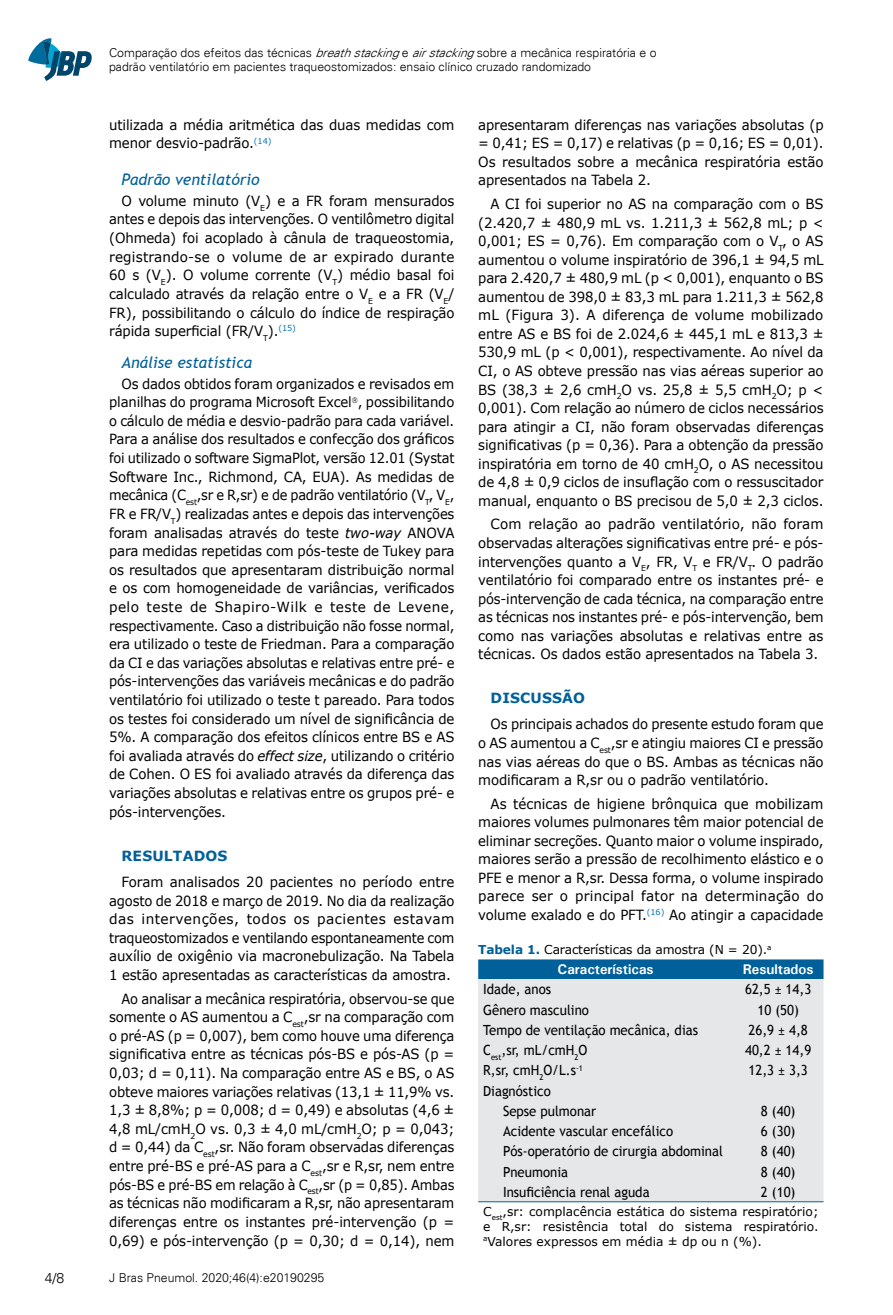
<style>
.page{position:relative;width:893px;height:1315px;background:#fff}
.page>*{position:absolute;margin:0;border:0;box-sizing:border-box;transform-origin:0 0}
.t1{font:italic 15.75px "Trebuchet MS";color:#01609a}
.t2{font:14px/18.6px "Verdana";letter-spacing:-.01em;color:#000;text-align:justify;scale:.95 1}
.t3{font:14px/18.6px "Verdana";letter-spacing:-.01em;color:#000;text-align:justify;scale:.94 1}
.t4{font:14px/18.6px "Verdana";letter-spacing:-.01em;color:#000;text-align:justify;scale:.96 1}
.t5{font:14px/18.6px "Verdana";letter-spacing:-.01em;color:#000;text-align:justify;scale:.93 1}
.t6{font:14px/20.3px "Trebuchet MS";color:#000;scale:.94 1}
.t7{font:700 14px "Univers";color:#fff}
.t8{font:700 14px "Verdana";letter-spacing:.01em;color:#01609a}
.t9{font:300 14px "Univers";color:#000}
.t10{font:300 12.25px/14.7px "Univers";color:#000}
.t11{font:12.25px/14.7px "Verdana";color:#000;text-align:justify}
.s1{font-style:italic}
.s2{font-weight:700;color:#01609a}
</style>
<div class="page">
<svg style="left:28px;top:38px;width:64px;height:43px"></svg>
<div style="left:478px;top:959px;width:345px;height:20px;background:#01609a"></div>
<div style="left:478px;top:979px;width:345px;height:222px;background:#e6e7e8"></div>
<hr style="left:478px;top:1201px;width:255px;height:1px;background:#01609a">
<hr style="left:733px;top:1201px;width:90px;height:1px;background:#01609a">
<p class="t10" style="left:109px;top:45px;width:549px">Comparação dos efeitos das técnicas <span class="s1">breathstacking</span>e <span class="s1">airstacking</span>sobre a mecânica respiratória e o padrão ventilatório em pacientes traqueostomizados: ensaio clínico cruzado randomizado</p>
<p class="t2" style="left:109px;top:116px;width:365px">utilizada a média aritmética das duas medidas com menor desvio-padrão.<sup>(14)</sup></p>
<p class="t1" style="left:122px;top:170px;width:140px">Padrão ventilatório</p>
<p class="t2" style="left:109px;top:192px;width:365px;text-indent:12px">O volume minuto (V<sub>E</sub>) e a FR foram mensurados antes e depois das intervenções. O ventilômetro digital (Ohmeda) foi acoplado à cânula de traqueostomia, registrando-se o volume de ar expirado durante 60 s (V<sub>E</sub>). O volume corrente (V<sub>T</sub>) médio basal foi calculado através da relação entre o V<sub>E</sub> e a FR (V<sub>E</sub>/ FR), possibilitando o cálculo do índice de respiração rápida superficial (FR/V<sub>T</sub>).<sup>(15)</sup></p>
<p class="t1" style="left:122px;top:352px;width:132px">Análise estatística</p>
<p class="t3" style="left:109px;top:374px;width:369px;text-indent:12px">Os dados obtidos foram organizados e revisados em planilhas do programa Microsoft Excel➔, possibilitando o cálculo de média e desvio-padrão para cada variável.<br>Para a análise dos resultados e confecção dos gráficos foi utilizado o software SigmaPlot, versão 12.01 (Systat Software Inc., Richmond, CA, EUA). As medidas de mecânica (C<sub>est</sub>,sr e R,sr) e de padrão ventilatório (V<sub>T</sub>, V<sub>E</sub>, FR e FR/V<sub>T</sub>) realizadas antes e depois das intervenções foram analisadas através do teste <span class="s1">two-way</span> ANOVA para medidas repetidas com pós-teste de Tukey para os resultados que apresentaram distribuição normal e os com homogeneidade de variâncias, verificados pelo teste de Shapiro-Wilk e teste de Levene, respectivamente. Caso a distribuição não fosse normal, era utilizado o teste de Friedman. Para a comparação da CI e das variações absolutas e relativas entre pré- e pós-intervenções das variáveis mecânicas e do padrão ventilatório foi utilizado o teste t pareado. Para todos os testes foi considerado um nível de significância de 5%. A comparação dos efeitos clínicos entre BS e AS foi avaliada através do <span class="s1">effect size</span>, utilizando o critério de Cohen. O ES foi avaliado através da diferença das variações absolutas e relativas entre os grupos pré- e pós-intervenções.</p>
<p class="t8" style="left:122px;top:846px;width:107px">RESULTADOS</p>
<p class="t2" style="left:109px;top:872px;width:365px;text-indent:12px">Foram analisados 20 pacientes no período entre agosto de 2018 e março de 2019. No dia da realização das intervenções, todos os pacientes estavam traqueostomizados e ventilando espontaneamente com auxílio de oxigênio via macronebulização. Na Tabela 1 estão apresentadas as características da amostra.</p>
<p class="t5" style="left:109px;top:989px;width:373px;text-indent:12px">Ao analisar a mecânica respiratória, observou-se que somente o AS aumentou a C<sub>est</sub>,sr na comparação com o pré-AS (p = 0,007), bem como houve uma diferença significativa entre as técnicas pós-BS e pós-AS (p = 0,03; d = 0,11). Na comparação entre AS e BS, o AS obteve maiores variações relativas (13,1 ± 11,9% vs.<br>1,3 ± 8,8%; p = 0,008; d = 0,49) e absolutas (4,6 ± 4,8 mL/cmH<sub>2</sub>O vs. 0,3 ± 4,0 mL/cmH<sub>2</sub>O; p = 0,043; d = 0,44) da C<sub>est</sub>,sr. Não foram observadas diferenças entre pré-BS e pré-AS para a C<sub>est</sub>,sr e R,sr, nem entre pós-BS e pré-BS em relação à C<sub>est</sub>,sr (p = 0,85). Ambas as técnicas não modificaram a R,sr, não apresentaram diferenças entre os instantes pré-intervenção (p = 0,69) e pós-intervenção (p = 0,30; d = 0,14), nem</p>
<p class="t9" style="left:45px;top:1269px;width:21px">4/8</p>
<p class="t10" style="left:109px;top:1270px;width:217px">J Bras Pneumol. 2020;46(4):e20190295</p>
<p class="t2" style="left:478px;top:116px;width:365px">apresentaram diferenças nas variações absolutas (p = 0,41; ES = 0,17) e relativas (p = 0,16; ES = 0,01).<br>Os resultados sobre a mecânica respiratória estão apresentados na Tabela 2.</p>
<p class="t2" style="left:478px;top:195px;width:365px;text-indent:12px">A CI foi superior no AS na comparação com o BS (2.420,7 ± 480,9 mL vs. 1.211,3 ± 562,8 mL; p &lt; 0,001; ES = 0,76). Em comparação com o V<sub>T</sub>, o AS aumentou o volume inspiratório de 396,1 ± 94,5 mL para 2.420,7 ± 480,9 mL (p &lt; 0,001), enquanto o BS aumentou de 398,0 ± 83,3 mL para 1.211,3 ± 562,8 mL (Figura 3). A diferença de volume mobilizado entre AS e BS foi de 2.024,6 ± 445,1 mL e 813,3 ± 530,9 mL (p &lt; 0,001), respectivamente. Ao nível da CI, o AS obteve pressão nas vias aéreas superior ao BS (38,3 ± 2,6 cmH<sub>2</sub>O vs. 25,8 ± 5,5 cmH<sub>2</sub>O; p &lt; 0,001). Com relação ao número de ciclos necessários para atingir a CI, não foram observadas diferenças significativas (p = 0,36). Para a obtenção da pressão inspiratória em torno de 40 cmH<sub>2</sub>O, o AS necessitou de 4,8 ± 0,9 ciclos de insuflação com o ressuscitador manual, enquanto o BS precisou de 5,0 ± 2,3 ciclos.</p>
<p class="t4" style="left:478px;top:515px;width:361px;text-indent:12px">Com relação ao padrão ventilatório, não foram observadas alterações significativas entre pré- e pós&shy;intervenções quanto a V<sub>E</sub>, FR, V<sub>T</sub> e FR/V<sub>T</sub>. O padrão ventilatório foi comparado entre os instantes pré- e pós-intervenção de cada técnica, na comparação entre as técnicas nos instantes pré- e pós-intervenção, bem como nas variações absolutas e relativas entre as técnicas. Os dados estão apresentados na Tabela 3.</p>
<p class="t8" style="left:491px;top:688px;width:96px">DISCUSSÃO</p>
<p class="t3" style="left:478px;top:715px;width:369px;text-indent:12px">Os principais achados do presente estudo foram que o AS aumentou a C<sub>est</sub>,sr e atingiu maiores CI e pressão nas vias aéreas do que o BS. Ambas as técnicas não modificaram a R,sr ou o padrão ventilatório.</p>
<p class="t4" style="left:478px;top:794px;width:361px;text-indent:12px">As técnicas de higiene brônquica que mobilizam maiores volumes pulmonares têm maior potencial de eliminar secreções. Quanto maior o volume inspirado, maiores serão a pressão de recolhimento elástico e o PFE e menor a R,sr. Dessa forma, o volume inspirado parece ser o principal fator na determinação do volume exalado e do PFT.<sup>(16)</sup> Ao atingir a capacidade</p>
<p class="t11" style="left:478px;top:943px;width:295px"><span class="s2">Tabela 1.</span> Características da amostra (N = 20).<sup>a</sup></p>
<p class="t7" style="left:558px;top:960px;width:97px">Características</p>
<p class="t7" style="left:743px;top:960px;width:72px">Resultados</p>
<p class="t6" style="left:483px;top:979px;width:74px">Idade, anos</p>
<p class="t6" style="left:745px;top:979px;width:72px">62,5 ± 14,3</p>
<p class="t6" style="left:483px;top:999px;width:114px">Gênero masculino</p>
<p class="t6" style="left:757px;top:999px;width:46px">10 (50)</p>
<p class="t6" style="left:483px;top:1020px;width:230px">Tempo de ventilação mecânica, dias</p>
<p class="t6" style="left:749px;top:1020px;width:64px">26,9 ± 4,8</p>
<p class="t6" style="left:483px;top:1040px;width:112px">C<sub>est</sub>,sr, mL/cmH<sub>2</sub>O</p>
<p class="t6" style="left:745px;top:1040px;width:72px">40,2 ± 14,9</p>
<p class="t6" style="left:483px;top:1060px;width:108px">R,sr, cmH<sub>2</sub>O/L.s<sup>-1</sup></p>
<p class="t6" style="left:749px;top:1060px;width:64px">12,3 ± 3,3</p>
<p class="t6" style="left:503px;top:1080px;width:101px;text-indent:-20px">Diagnóstico<br>Sepse pulmonar</p>
<p class="t6" style="left:761px;top:1101px;width:38px">8 (40)</p>
<p class="t6" style="left:503px;top:1121px;width:182px">Acidente vascular encefálico</p>
<p class="t6" style="left:761px;top:1121px;width:38px">6 (30)</p>
<p class="t6" style="left:503px;top:1141px;width:235px">Pós-operatório de cirurgia abdominal</p>
<p class="t6" style="left:761px;top:1141px;width:38px">8 (40)</p>
<p class="t6" style="left:503px;top:1161px;width:71px">Pneumonia</p>
<p class="t6" style="left:761px;top:1161px;width:38px">8 (40)</p>
<p class="t6" style="left:503px;top:1182px;width:157px">Insuficiência renal aguda</p>
<p class="t6" style="left:761px;top:1182px;width:38px">2 (10)</p>
<p class="t11" style="left:483px;top:1204px;width:337px">C<sub>est</sub>,sr: complacência estática do sistema respiratório; e R,sr: resistência total do sistema respiratório. <sup>a</sup>Valores expressos em média ± dp ou n (%).</p>
</div>
